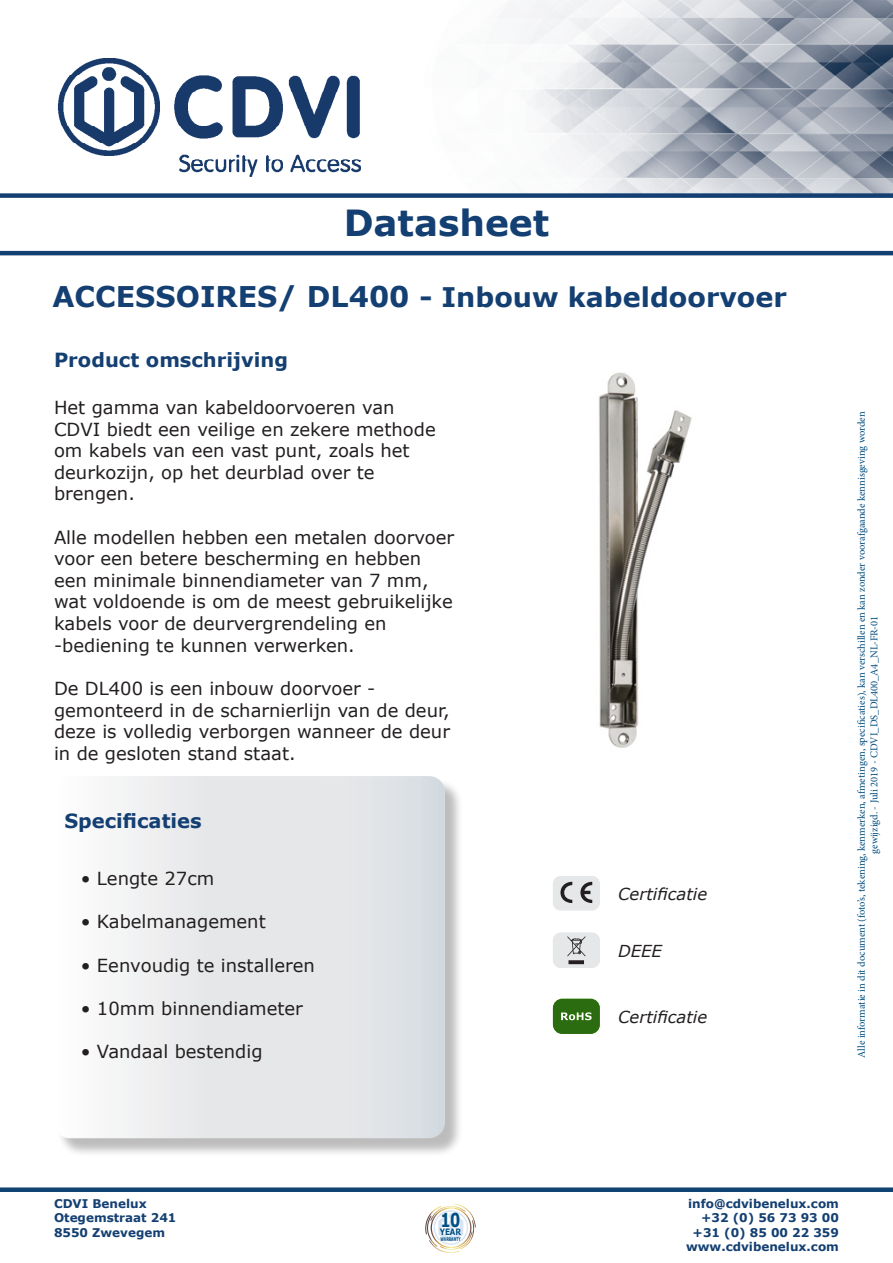
<style>
.page{position:relative;width:893px;height:1263px;background:#fff}
.page>*{position:absolute;margin:0;border:0;box-sizing:border-box;transform-origin:0 0}
.t1{font:700 36px "Verdana";color:#143f72}
.t2{font:700 27px "Verdana";color:#143f72}
.t3{font:700 19.5px "Verdana";color:#143f72}
.t4{font:700 19.2px "Verdana";color:#014f85;scale:.75 1}
.t5{font:18px/21.6px "Verdana";color:#231f20}
.t6{font:italic 16.5px "Verdana";color:#231f20}
.t7{font:700 12px/14.4px "Verdana";color:#143f72;text-align:right}
.t8{font:10.5px/12.6px "Minion Pro";color:#014d7f;text-align:center}
.t9{font:700 8.85px "Verdana";color:#014f85;scale:.82 1}
.t10{font:700 5.1px "Verdana";color:#014f85;scale:.62 1}
.s1{font-size:28.5px}
</style>
<div class="page">
<img style="left:360px;top:0;width:533px;height:193px">
<div style="left:0;top:193px;width:893px;height:5px;background:#143f72"></div>
<div style="left:0;top:1187px;width:893px;height:5px;background:#0f4372"></div>
<hr style="left:0;top:251px;width:893px;height:4px;background:#143f71">
<img style="left:57px;top:59px;width:303px;height:118px">
<img style="left:599px;top:372px;width:93px;height:376px">
<svg style="left:425px;top:1203px;width:51px;height:50px"></svg>
<div style="left:56px;top:778px;width:408px;height:379px;background:#231f20;opacity:.3"></div>
<svg style="left:56px;top:776px;width:389px;height:362px"></svg>
<div style="left:553px;top:876px;width:47px;height:34px;background:#e6e7e9;border-radius:8px"></div>
<svg style="left:560px;top:882px;width:12px;height:21px"></svg>
<svg style="left:580px;top:882px;width:12px;height:21px"></svg>
<div style="left:553px;top:933px;width:47px;height:35px;background:#e6e7e9;border-radius:8px"></div>
<svg style="left:567px;top:936px;width:19px;height:28px"></svg>
<div style="left:553px;top:999px;width:47px;height:35px;background:#2b6c11;border-radius:9px"></div>
<svg style="left:561px;top:1012px;width:31px;height:8px"></svg>
<p class="t1" style="left:344px;top:197px;width:207px">Datasheet</p>
<p class="t2" style="left:52px;top:278px;width:736px"><span class="s1">ACCESSOIRES/ DL400</span> - Inbouw kabeldoorvoer</p>
<p class="t3" style="left:54px;top:346px;width:235px">Product omschrijving</p>
<p class="t5" style="left:54px;top:396px;width:383px">Het gamma van kabeldoorvoeren van<br>CDVI biedt een veilige en zekere methode om kabels van een vast punt, zoals het deurkozijn, op het deurblad over te brengen.</p>
<p class="t5" style="left:54px;top:526px;width:402px">Alle modellen hebben een metalen doorvoer voor een betere bescherming en hebben een minimale binnendiameter van 7 mm, wat voldoende is om de meest gebruikelijke kabels voor de deurvergrendeling en -bediening te kunnen verwerken.</p>
<p class="t5" style="left:54px;top:677px;width:398px">De DL400 is een inbouw doorvoer - gemonteerd in de scharnierlijn van de deur, deze is volledig verborgen wanneer de deur in de gesloten stand staat.</p>
<p class="t3" style="left:64px;top:807px;width:139px">Specificaties</p>
<p class="t5" style="left:81px;top:868px;width:135px">• Lengte 27cm</p>
<p class="t5" style="left:81px;top:911px;width:186px">• Kabelmanagement</p>
<p class="t5" style="left:81px;top:954px;width:236px">• Eenvoudig te installeren</p>
<p class="t5" style="left:81px;top:997px;width:224px">• 10mm binnendiameter</p>
<p class="t5" style="left:81px;top:1040px;width:183px">• Vandaal bestendig</p>
<p class="t6" style="left:618px;top:882px;width:91px">Certificatie</p>
<p class="t6" style="left:618px;top:939px;width:45px">DEEE</p>
<p class="t6" style="left:618px;top:1005px;width:91px">Certificatie</p>
<p class="t8" style="left:855px;top:1058px;width:648px;rotate:-90deg">Alle informatie in dit document (foto’s, tekening, kenmerken, afmetingen, specificaties), kan verschillen en kan zonder voorafgaande kennisgeving worden gewijzigd. - Juli 2019 - CDVI_DS_DL400_A4_NL-FR-01</p>
<p class="t7" style="left:54px;top:1196px;width:94px">CDVI Benelux</p>
<p class="t7" style="left:54px;top:1210px;width:124px">Otegemstraat 241</p>
<p class="t7" style="left:54px;top:1225px;width:113px">8550 Zwevegem</p>
<p class="t4" style="left:440px;top:1207px;width:28px">10</p>
<p class="t10" style="left:440px;top:1235px;width:34px">WARRANTY</p>
<p class="t9" style="left:440px;top:1226px;width:28px">YEAR</p>
<p class="t7" style="left:688px;top:1196px;width:152px">info@cdvibenelux.com</p>
<p class="t7" style="left:686px;top:1210px;width:154px">+32 (0) 56 73 93 00 +31 (0) 85 00 22 359 www.cdvibenelux.com</p>
</div>
